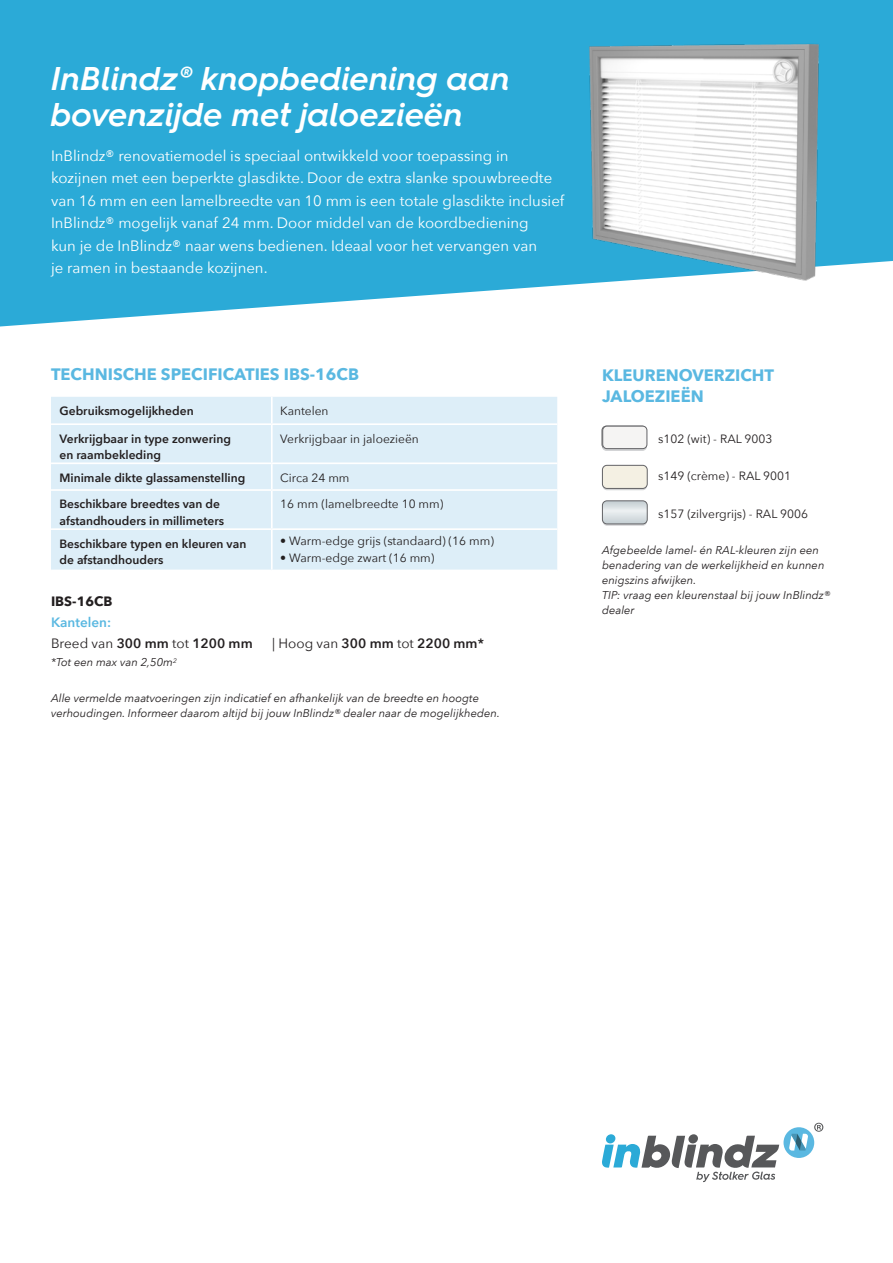
<style>
.page{position:relative;width:893px;height:1263px;background:#fff}
.page>*{position:absolute;margin:0;border:0;box-sizing:border-box;transform-origin:0 0}
.t1{font:italic 600 33px/36px "Hurme Geometric Sans 4";color:#fff}
.t2{font:700 16.5px "Avenir Next";color:#5ab8e1}
.t3{font:15px/22.5px "Avenir Next";color:#fff}
.t4{font:600 13.5px "Avenir Next";color:#231f20}
.t5{font:13.5px "Avenir Next";color:#231f20}
.t6{font:600 13.5px "Avenir Next";color:#5ab8e1}
.t7{font:700 13.5px "Avenir Next";color:#231f20}
.No_Spacing{font:600 12px/16.5px "Avenir Next";color:#231f20}
.No_Spacing-2{font:12px "Avenir Next";color:#231f20}
.t8{font:italic 11.25px/15px "Avenir Next";color:#231f20}
.s1{font-weight:600}
.s2{font-weight:400}
</style>
<div class="page">
<svg style="left:0;top:0;width:893px;height:326px;background:#48b5dc"></svg>
<div style="left:783px;top:1127px;width:31px;height:31px;background:#5ab8e1;border-radius:50%"></div>
<svg style="left:789px;top:1134px;width:19px;height:16px"></svg>
<svg style="left:602px;top:1136px;width:177px;height:46px"></svg>
<svg style="left:814px;top:1123px;width:9px;height:9px"></svg>
<div style="left:602px;top:428px;width:44px;height:23px;background:#dddedf;border-radius:4px"></div>
<svg style="left:603px;top:428px;width:44px;height:23px"></svg>
<div style="left:603px;top:426px;width:44px;height:23px;background:#f5f4f3;border-radius:4px"></div>
<div style="left:602px;top:426px;width:45px;height:23px;border:1px solid #636366;border-radius:4px"></div>
<div style="left:603px;top:468px;width:44px;height:22px;background:#c5c6c8;border-radius:4px"></div>
<div style="left:602px;top:465px;width:45px;height:23px;background:#f4f0e3;border-radius:5px"></div>
<div style="left:602px;top:465px;width:45px;height:24px;border:1px solid #636366;border-radius:5px"></div>
<svg style="left:603px;top:503px;width:44px;height:23px"></svg>
<svg style="left:602px;top:501px;width:45px;height:23px"></svg>
<div style="left:602px;top:500px;width:45px;height:24px;border:1px solid #636366;border-radius:5px"></div>
<div style="left:51px;top:397px;width:506px;height:173px;background:#ddeef8"></div>
<hr style="left:51px;top:423px;width:221px;height:2px;background:#fff">
<hr style="left:272px;top:423px;width:285px;height:2px;background:#fff">
<hr style="left:51px;top:462px;width:221px;height:2px;background:#fff">
<hr style="left:272px;top:462px;width:285px;height:2px;background:#fff">
<hr style="left:51px;top:489px;width:221px;height:2px;background:#fff">
<hr style="left:272px;top:489px;width:285px;height:2px;background:#fff">
<hr style="left:51px;top:528px;width:221px;height:2px;background:#fff">
<hr style="left:272px;top:528px;width:285px;height:2px;background:#fff">
<hr style="left:271px;top:397px;width:2px;height:26px;background:#fff">
<hr style="left:271px;top:425px;width:2px;height:37px;background:#fff">
<hr style="left:271px;top:464px;width:2px;height:25px;background:#fff">
<hr style="left:271px;top:491px;width:2px;height:37px;background:#fff">
<hr style="left:271px;top:530px;width:2px;height:40px;background:#fff">
<img style="left:471px;top:11px;width:422px;height:275px">
<p class="t1" style="left:51px;top:60px;width:461px">InBlindz® knopbediening aan bovenzijde met jaloezieën</p>
<p class="t3" style="left:51px;top:144px;width:515px">InBlindz® renovatiemodel is speciaal ontwikkeld voor toepassing in kozijnen met een beperkte glasdikte. Door de extra slanke spouwbreedte van 16 mm en een lamelbreedte van 10 mm is een totale glasdikte inclusief InBlindz® mogelijk vanaf 24 mm. Door middel van de koordbediening<br>kun je de InBlindz® naar wens bedienen. Ideaal voor het vervangen van<br>je ramen in bestaande kozijnen.</p>
<p class="t2" style="left:51px;top:360px;width:309px">TECHNISCHE SPECIFICATIES IBS-16CB</p>
<p class="No_Spacing" style="left:60px;top:402px;width:136px">Gebruiksmogelijkheden</p>
<p class="No_Spacing-2" style="left:280px;top:401px;width:50px">Kantelen</p>
<p class="No_Spacing" style="left:60px;top:430px;width:173px">Verkrijgbaar in type zonwering</p>
<p class="No_Spacing" style="left:60px;top:446px;width:103px">en raambekleding</p>
<p class="No_Spacing-2" style="left:280px;top:428px;width:140px">Verkrijgbaar in jaloezieën</p>
<p class="No_Spacing" style="left:60px;top:469px;width:187px">Minimale dikte glassamenstelling</p>
<p class="No_Spacing-2" style="left:280px;top:467px;width:71px">Circa 24 mm</p>
<p class="No_Spacing" style="left:60px;top:496px;width:166px">Beschikbare breedtes van de afstandhouders in millimeters</p>
<p class="No_Spacing-2" style="left:280px;top:494px;width:165px">16 mm (lamelbreedte 10 mm)</p>
<p class="No_Spacing" style="left:60px;top:535px;width:188px">Beschikbare typen en kleuren van</p>
<p class="No_Spacing" style="left:60px;top:551px;width:106px">de afstandhouders</p>
<p class="No_Spacing-2" style="left:280px;top:531px;width:215px">• Warm-edge grijs (standaard) (16 mm)</p>
<p class="No_Spacing-2" style="left:280px;top:548px;width:156px">• Warm-edge zwart (16 mm)</p>
<p class="t7" style="left:51px;top:590px;width:63px">IBS-16CB</p>
<p class="t6" style="left:51px;top:611px;width:62px">Kantelen:</p>
<p class="t5" style="left:51px;top:632px;width:203px">Breed van <span class="s1">300 mm</span> tot <span class="s1">1200 mm</span></p>
<p class="t4" style="left:272px;top:632px;width:213px"><span class="s2">| Hoog van</span> 300 mm <span class="s2">tot</span> 2200 mm*</p>
<p class="t8" style="left:51px;top:654px;width:127px">*Tot een max van 2,50m<sup>2</sup></p>
<p class="t8" style="left:51px;top:690px;width:450px">Alle vermelde maatvoeringen zijn indicatief en afhankelijk van de breedte en hoogte verhoudingen. Informeer daarom altijd bij jouw InBlindz® dealer naar de mogelijkheden.</p>
<p class="t2" style="left:602px;top:361px;width:174px">KLEURENOVERZICHT</p>
<p class="t2" style="left:602px;top:382px;width:103px">JALOEZIEËN</p>
<p class="No_Spacing-2" style="left:658px;top:429px;width:116px">s102 (wit) - RAL 9003</p>
<p class="No_Spacing-2" style="left:658px;top:466px;width:134px">s149 (crème) - RAL 9001</p>
<p class="No_Spacing-2" style="left:658px;top:504px;width:151px">s157 (zilvergrijs) - RAL 9006</p>
<p class="t8" style="left:602px;top:542px;width:224px">Afgebeelde lamel- én RAL-kleuren zijn een benadering van de werkelijkheid en kunnen enigszins afwijken.</p>
<p class="t8" style="left:602px;top:587px;width:230px">TIP: vraag een kleurenstaal bij jouw InBlindz® dealer</p>
</div>
